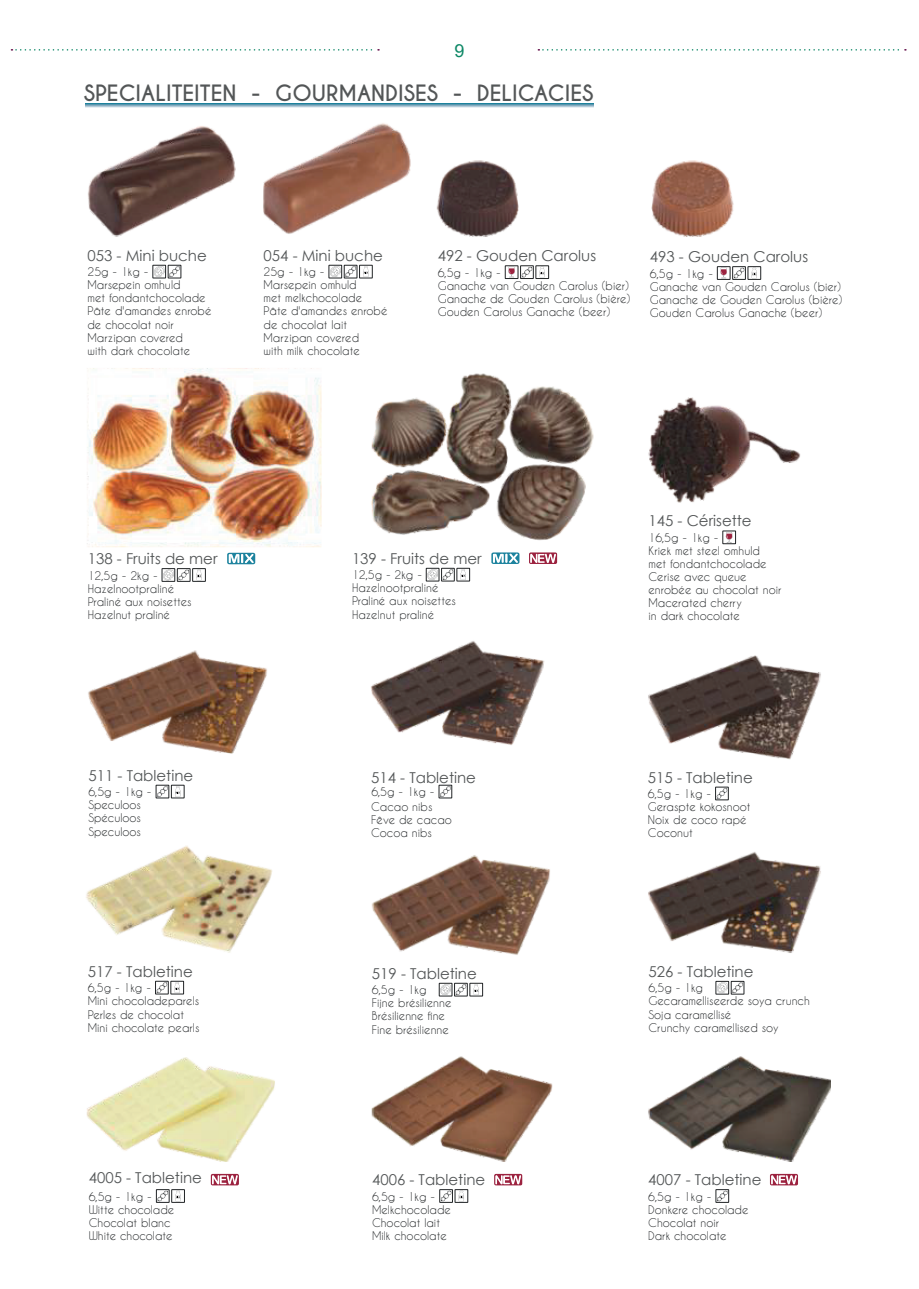
<style>
.page{position:relative;width:919px;height:1289px;background:#fff}
.page>*{position:absolute;margin:0;border:0;box-sizing:border-box;transform-origin:0 0}
.t1{font:700 21.15px "Caviar Dreams";color:#535657}
.t2{font:18px "Arial";color:#0c8765}
.t3{font:15px "Century Gothic";color:#535657}
.t4{font:11.25px/13px "Caviar Dreams";color:#212426}
</style>
<div class="page">
<img style="left:86px;top:123px;width:744px;height:1038px">
<svg style="left:85px;top:103px;width:508px;height:4px;background:#6ba3b8"></svg>
<svg style="left:725px;top:533px;width:7px;height:9px"></svg>
<div style="left:722px;top:531px;width:13px;height:13px;border:1px solid #212426"></div>
<div style="left:520px;top:265px;width:13px;height:14px;border:1px solid #212426"></div>
<svg style="left:539px;top:267px;width:6px;height:10px"></svg>
<div style="left:535px;top:265px;width:13px;height:14px;border:1px solid #212426"></div>
<svg style="left:521px;top:267px;width:11px;height:10px"></svg>
<svg style="left:508px;top:267px;width:7px;height:10px"></svg>
<div style="left:505px;top:265px;width:13px;height:14px;border:1px solid #212426"></div>
<div style="left:732px;top:266px;width:13px;height:13px;border:1px solid #212426"></div>
<svg style="left:751px;top:268px;width:5px;height:9px"></svg>
<div style="left:747px;top:266px;width:13px;height:13px;border:1px solid #212426"></div>
<svg style="left:733px;top:267px;width:11px;height:11px"></svg>
<svg style="left:720px;top:268px;width:7px;height:9px"></svg>
<div style="left:717px;top:266px;width:13px;height:13px;border:1px solid #212426"></div>
<div style="left:177px;top:568px;width:13px;height:13px;border:1px solid #212426"></div>
<div style="left:162px;top:568px;width:13px;height:13px;border:1px solid #212426"></div>
<svg style="left:196px;top:570px;width:6px;height:9px"></svg>
<div style="left:192px;top:568px;width:13px;height:13px;border:1px solid #212426"></div>
<svg style="left:163px;top:569px;width:26px;height:11px"></svg>
<div style="left:168px;top:265px;width:13px;height:13px;border:1px solid #212426"></div>
<div style="left:153px;top:265px;width:13px;height:13px;border:1px solid #212426"></div>
<svg style="left:154px;top:266px;width:26px;height:11px"></svg>
<div style="left:344px;top:265px;width:13px;height:13px;border:1px solid #212426"></div>
<div style="left:329px;top:265px;width:13px;height:13px;border:1px solid #212426"></div>
<svg style="left:363px;top:267px;width:5px;height:9px"></svg>
<div style="left:359px;top:265px;width:13px;height:13px;border:1px solid #212426"></div>
<svg style="left:330px;top:266px;width:26px;height:11px"></svg>
<div style="left:441px;top:568px;width:13px;height:13px;border:1px solid #212426"></div>
<div style="left:426px;top:568px;width:13px;height:13px;border:1px solid #212426"></div>
<svg style="left:460px;top:570px;width:6px;height:9px"></svg>
<div style="left:456px;top:568px;width:14px;height:13px;border:1px solid #212426"></div>
<svg style="left:427px;top:569px;width:26px;height:11px"></svg>
<svg style="left:227px;top:552px;width:28px;height:12px"></svg>
<svg style="left:491px;top:552px;width:28px;height:12px"></svg>
<svg style="left:529px;top:552px;width:28px;height:12px"></svg>
<div style="left:439px;top:785px;width:13px;height:13px;border:1px solid #212426"></div>
<svg style="left:440px;top:786px;width:11px;height:11px"></svg>
<div style="left:715px;top:787px;width:13px;height:13px;border:1px solid #212426"></div>
<svg style="left:716px;top:788px;width:11px;height:10px"></svg>
<div style="left:156px;top:785px;width:13px;height:13px;border:1px solid #212426"></div>
<svg style="left:175px;top:787px;width:5px;height:9px"></svg>
<div style="left:171px;top:785px;width:13px;height:13px;border:1px solid #212426"></div>
<svg style="left:157px;top:786px;width:11px;height:11px"></svg>
<div style="left:155px;top:981px;width:13px;height:13px;border:1px solid #212426"></div>
<svg style="left:175px;top:983px;width:5px;height:9px"></svg>
<div style="left:171px;top:981px;width:13px;height:13px;border:1px solid #212426"></div>
<svg style="left:156px;top:982px;width:11px;height:11px"></svg>
<div style="left:454px;top:983px;width:13px;height:13px;border:1px solid #212426"></div>
<div style="left:439px;top:983px;width:13px;height:13px;border:1px solid #212426"></div>
<svg style="left:473px;top:985px;width:6px;height:9px"></svg>
<div style="left:469px;top:983px;width:13px;height:13px;border:1px solid #212426"></div>
<svg style="left:440px;top:984px;width:26px;height:11px"></svg>
<div style="left:731px;top:981px;width:13px;height:13px;border:1px solid #212426"></div>
<div style="left:715px;top:981px;width:13px;height:13px;border:1px solid #212426"></div>
<svg style="left:716px;top:982px;width:27px;height:11px"></svg>
<svg style="left:769px;top:1173px;width:29px;height:12px"></svg>
<div style="left:715px;top:1189px;width:13px;height:13px;border:1px solid #212426"></div>
<svg style="left:717px;top:1190px;width:10px;height:11px"></svg>
<svg style="left:494px;top:1173px;width:28px;height:12px"></svg>
<div style="left:439px;top:1189px;width:13px;height:13px;border:1px solid #212426"></div>
<svg style="left:459px;top:1191px;width:5px;height:9px"></svg>
<div style="left:455px;top:1189px;width:13px;height:13px;border:1px solid #212426"></div>
<svg style="left:440px;top:1190px;width:11px;height:11px"></svg>
<svg style="left:211px;top:1173px;width:28px;height:12px"></svg>
<div style="left:156px;top:1189px;width:13px;height:13px;border:1px solid #212426"></div>
<svg style="left:175px;top:1191px;width:6px;height:9px"></svg>
<div style="left:171px;top:1189px;width:14px;height:13px;border:1px solid #212426"></div>
<svg style="left:157px;top:1190px;width:11px;height:11px"></svg>
<svg style="left:11px;top:49px;width:368px;height:2px"></svg>
<svg style="left:538px;top:49px;width:367px;height:2px"></svg>
<h2 class="t2" style="left:454px;top:38px;width:12px">9</h2>
<h1 class="t1" style="left:84px;top:81px;width:511px">SPECIALITEITEN - GOURMANDISES - DELICACIES</h1>
<h3 class="t3" style="left:87px;top:245px;width:121px">053 - Mini buche</h3>
<p class="t4" style="left:87px;top:265px;width:125px">25g - 1kg -<br>Marsepein omhuld<br>met fondantchocolade<br>Pâte d'amandes enrobé de chocolat noir<br>Marzipan covered<br>with dark chocolate</p>
<h3 class="t3" style="left:263px;top:245px;width:121px">054 - Mini buche</h3>
<p class="t4" style="left:263px;top:265px;width:125px">25g - 1kg -<br>Marsepein omhuld<br>met melkchocolade<br>Pâte d'amandes enrobé de chocolat lait<br>Marzipan covered<br>with milk chocolate</p>
<h3 class="t3" style="left:438px;top:245px;width:160px">492 - Gouden Carolus</h3>
<p class="t4" style="left:438px;top:279px;width:194px">Ganache van Gouden Carolus (bier)<br>Ganache de Gouden Carolus (bière)<br>Gouden Carolus Ganache (beer)</p>
<p class="t4" style="left:438px;top:266px;width:65px">6,5g - 1kg -</p>
<h3 class="t3" style="left:649px;top:246px;width:160px">493 - Gouden Carolus</h3>
<p class="t4" style="left:649px;top:280px;width:194px">Ganache van Gouden Carolus (bier)<br>Ganache de Gouden Carolus (bière)<br>Gouden Carolus Ganache (beer)</p>
<p class="t4" style="left:649px;top:267px;width:65px">6,5g - 1kg -</p>
<h3 class="t3" style="left:88px;top:548px;width:131px">138 - Fruits de mer</h3>
<p class="t4" style="left:88px;top:568px;width:105px">12,5g - 2kg -<br>Hazelnootpraliné<br>Praliné aux noisettes<br>Hazelnut praliné</p>
<h3 class="t3" style="left:352px;top:548px;width:131px">139 - Fruits de mer</h3>
<p class="t4" style="left:352px;top:581px;width:105px">Hazelnootpraliné<br>Praliné aux noisettes<br>Hazelnut praliné</p>
<p class="t4" style="left:352px;top:568px;width:71px">12,5g - 2kg -</p>
<h3 class="t3" style="left:648px;top:510px;width:105px">145 - Cérisette</h3>
<p class="t4" style="left:648px;top:531px;width:134px">16,5g - 1kg -<br>Kriek met steel omhuld<br>met fondantchocolade<br>Cerise avec queue enrobée au chocolat noir<br>Macerated cherry<br>in dark chocolate</p>
<h3 class="t3" style="left:88px;top:764px;width:106px">511 - Tabletine</h3>
<p class="t4" style="left:88px;top:798px;width:54px;text-align:justify">Speculoos Spéculoos Speculoos</p>
<h3 class="t3" style="left:371px;top:766px;width:106px">514 - Tabletine</h3>
<p class="t4" style="left:371px;top:800px;width:82px">Cacao nibs<br>Fêve de cacao<br>Cocoa nibs</p>
<h3 class="t3" style="left:648px;top:766px;width:106px">515 - Tabletine</h3>
<p class="t4" style="left:648px;top:800px;width:104px">Geraspte kokosnoot<br>Noix de coco rapé<br>Coconut</p>
<p class="t4" style="left:88px;top:785px;width:65px">6,5g - 1kg -</p>
<p class="t4" style="left:371px;top:785px;width:65px">6,5g - 1kg -</p>
<p class="t4" style="left:648px;top:787px;width:65px">6,5g - 1kg -</p>
<h3 class="t3" style="left:88px;top:960px;width:106px">517 - Tabletine</h3>
<p class="t4" style="left:88px;top:994px;width:113px">Mini chocoladeparels<br>Perles de chocolat<br>Mini chocolate pearls</p>
<p class="t4" style="left:88px;top:981px;width:65px">6,5g - 1kg -</p>
<h3 class="t3" style="left:372px;top:962px;width:106px">519 - Tabletine</h3>
<p class="t4" style="left:372px;top:983px;width:81px">6,5g - 1kg<br>Fijne brésilienne<br>Brésilienne fine<br>Fine brésilienne</p>
<h3 class="t3" style="left:648px;top:960px;width:106px">526 - Tabletine</h3>
<p class="t4" style="left:648px;top:981px;width:163px">6,5g - 1kg<br>Gecaramelliseerde soya crunch<br>Soja caramellisé<br>Crunchy caramellised soy</p>
<h3 class="t3" style="left:89px;top:1167px;width:115px">4005 - Tabletine</h3>
<p class="t4" style="left:89px;top:1202px;width:87px">Witte chocolade<br>Chocolat blanc<br>White chocolate</p>
<p class="t4" style="left:89px;top:1189px;width:65px">6,5g - 1kg -</p>
<h3 class="t3" style="left:372px;top:1169px;width:115px">4006 - Tabletine</h3>
<p class="t4" style="left:372px;top:1202px;width:80px">Melkchocolade<br>Chocolat lait<br>Milk chocolate</p>
<p class="t4" style="left:372px;top:1189px;width:65px">6,5g - 1kg -</p>
<h3 class="t3" style="left:648px;top:1169px;width:115px">4007 - Tabletine</h3>
<p class="t4" style="left:648px;top:1202px;width:102px">Donkere chocolade<br>Chocolat noir<br>Dark chocolate</p>
<p class="t4" style="left:648px;top:1189px;width:65px">6,5g - 1kg -</p>
</div>
